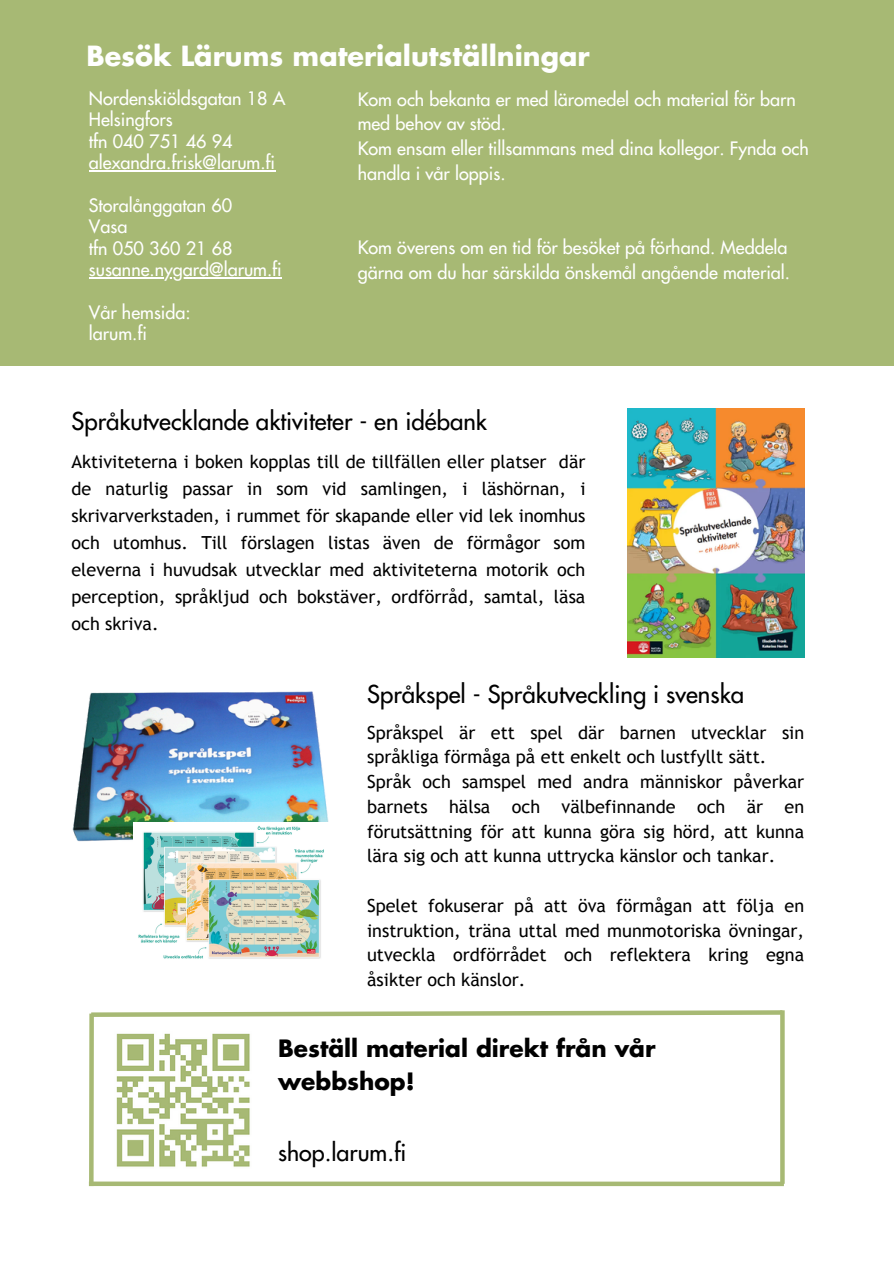
<style>
.page{position:relative;width:894px;height:1264px;background:#fff}
.page>*{position:absolute;margin:0;border:0;box-sizing:border-box;transform-origin:0 0}
.t1{font:700 27px "Futura Std";color:#fff}
.t2{font:500 24px "Futura Std";color:#000}
.t3{font:700 23.25px/32.7px "Futura Std";color:#000}
.t4{font:500 23.25px "Futura Std";color:#000}
.t5{font:18px/24.8px "Trebuchet MS";color:#000;text-align:justify}
.t6{font:500 18px/21.3px "Futura Std";color:#fff}
</style>
<div class="page">
<img style="left:116px;top:1033px;width:134px;height:134px">
<div style="left:0;top:0;width:893px;height:365px;background:#a7b974"></div>
<div style="left:89px;top:1181px;width:694px;height:5px;background:#a7b974"></div>
<svg style="left:91px;top:1010px;width:694px;height:9px"></svg>
<div style="left:89px;top:1013px;width:5px;height:172px;background:#a7b974"></div>
<svg style="left:780px;top:1010px;width:4px;height:173px"></svg>
<hr style="left:89px;top:170px;width:186px;height:1px;background:#fff">
<hr style="left:89px;top:277px;width:193px;height:1px;background:#fff">
<img style="left:627px;top:408px;width:177px;height:249px">
<img style="left:72px;top:691px;width:256px;height:151px">
<img style="left:133px;top:822px;width:195px;height:137px">
<h1 class="t1" style="left:86px;top:44px;width:504px">Besök Lärums materialutställningar</h1>
<h3 class="t6" style="left:357px;top:87px;width:452px;line-height:24.8px">Kom och bekanta er med läromedel och material för barn med behov av stöd.<br>Kom ensam eller tillsammans med dina kollegor. Fynda och handla i vår loppis.</h3>
<h3 class="t6" style="left:89px;top:88px;width:198px">Nordenskiöldsgatan 18 A<br>Helsingfors<br>tfn 040 751 46 94 alexandra.frisk@larum.fi</h3>
<h3 class="t6" style="left:89px;top:195px;width:145px">Storalånggatan 60<br>Vasa<br>tfn 050 360 21 68</h3>
<h3 class="t6" style="left:89px;top:259px;width:194px">susanne.nygard@larum.fi</h3>
<h3 class="t6" style="left:89px;top:302px;width:103px">Vår hemsida: larum.fi</h3>
<h3 class="t6" style="left:357px;top:236px;width:434px;line-height:24.8px">Kom överens om en tid för besöket på förhand. Meddela gärna om du har särskilda önskemål angående material.</h3>
<p class="t2" style="left:71px;top:410px;width:417px">Språkutvecklande aktiviteter - en idébank</p>
<p class="t5" style="left:71px;top:447px;width:515px;line-height:27px">Aktiviteterna i boken kopplas till de tillfällen eller platser där de naturlig passar in som vid samlingen, i läshörnan, i skrivarverkstaden, i rummet för skapande eller vid lek inomhus och utomhus. Till förslagen listas även de förmågor som eleverna i huvudsak utvecklar med aktiviteterna motorik och perception, språkljud och bokstäver, ordförråd, samtal, läsa och skriva.</p>
<p class="t2" style="left:367px;top:683px;width:378px">Språkspel - Språkutveckling i svenska</p>
<p class="t5" style="left:367px;top:719px;width:438px">Språkspel är ett spel där barnen utvecklar sin språkliga förmåga på ett enkelt och lustfyllt sätt.</p>
<h2 class="t5" style="left:367px;top:769px;width:438px">Språk och samspel med andra människor påverkar barnets hälsa och välbefinnande och är en förutsättning för att kunna göra sig hörd, att kunna lära sig och att kunna uttrycka känslor och tankar.</h2>
<p class="t5" style="left:367px;top:893px;width:438px">Spelet fokuserar på att öva förmågan att följa en instruktion, träna uttal med munmotoriska övningar, utveckla ordförrådet och reflektera kring egna åsikter och känslor.</p>
<h2 class="t3" style="left:278px;top:1032px;width:379px">Beställ material direkt från vår webbshop!</h2>
<p class="t4" style="left:278px;top:1142px;width:130px">shop.larum.fi</p>
</div>
